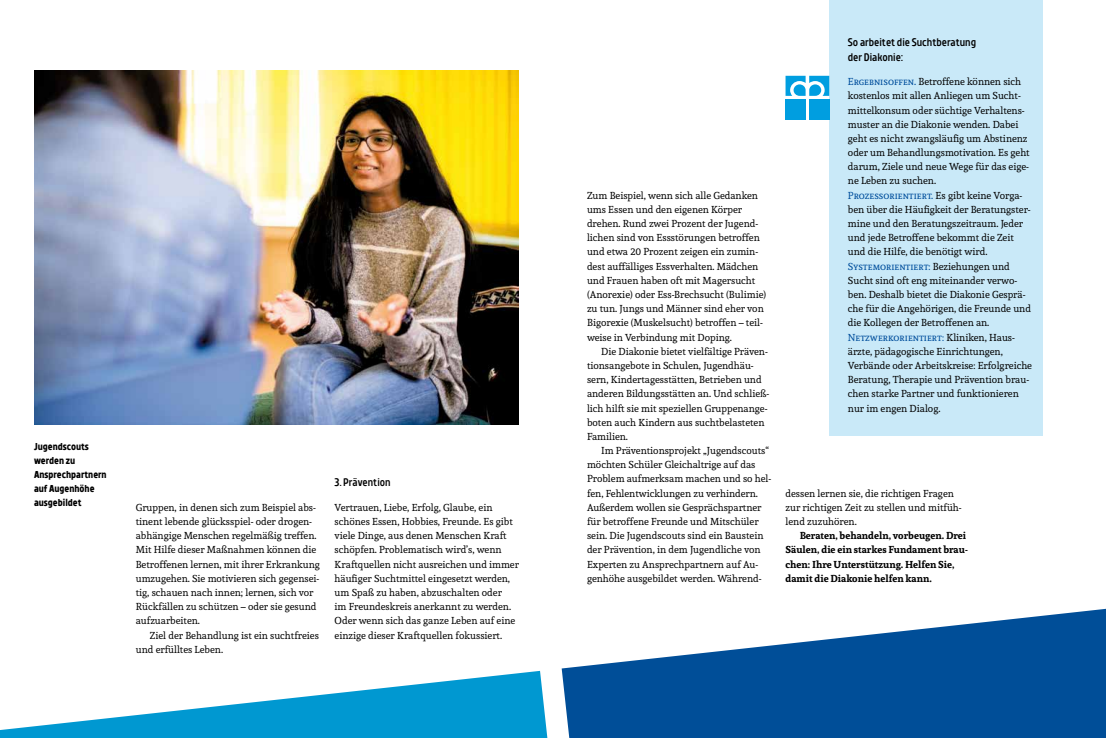
<style>
.page{position:relative;width:1106px;height:738px;background:#fff}
.page>*{position:absolute;margin:0;border:0;box-sizing:border-box;transform-origin:0 0}
.t1{font:500 11px/14px "TT Teds";color:#000}
.t2{font:10px/14.2px "Andada";color:#000}
.t3{font:700 10px/14.2px "Andada";color:#000}
.t4{font:10px "Andada SC";color:#004e9c}
.t5{font:700 10px/14px "TT Teds";color:#000}
.s1{font-family:"Andada SC";color:#004e9c}
.s2{font-family:"Andada";color:#000}
</style>
<div class="page">
<div style="left:829px;top:0;width:213px;height:435px;background:#c9e9f8"></div>
<svg style="left:561px;top:608px;width:545px;height:129px;fill:#004e98"></svg>
<svg style="left:0;top:670px;width:547px;height:67px;fill:#0098d1"></svg>
<img style="left:34px;top:71px;width:485px;height:353px">
<svg style="left:785px;top:76px;width:44px;height:20px"></svg>
<div style="left:785px;top:99px;width:20px;height:20px;background:#009ee0"></div>
<div style="left:809px;top:99px;width:20px;height:20px;background:#009ee0"></div>
<p class="t5" style="left:34px;top:439px;width:74px">Jugendscouts werden zu<br>Ansprechpartnern auf Augenhöhe ausgebildet</p>
<p class="t2" style="left:136px;top:499px;width:186px">Gruppen, in denen sich zum Beispiel abs&shy;tinent lebende glücksspiel- oder drogen&shy;abhängige Menschen regelmäßig treffen.<br>Mit Hilfe dieser Maßnahmen können die Betroffenen lernen, mit ihrer Erkrankung umzugehen. Sie motivieren sich gegensei&shy;tig, schauen nach innen; lernen, sich vor Rückfällen zu schützen – oder sie gesund aufzuarbeiten.</p>
<p class="t2" style="left:136px;top:627px;width:185px;text-indent:14px">Ziel der Behandlung ist ein suchtfreies und erfülltes Leben.</p>
<p class="t1" style="left:334px;top:475px;width:57px">3. Prävention</p>
<p class="t2" style="left:334px;top:499px;width:186px">Vertrauen, Liebe, Erfolg, Glaube, ein schönes Essen, Hobbies, Freunde. Es gibt viele Dinge, aus denen Menschen Kraft schöpfen. Problematisch wird’s, wenn Kraftquellen nicht ausreichen und immer häufiger Suchtmittel eingesetzt werden, um Spaß zu haben, abzuschalten oder<br>im Freundeskreis anerkannt zu werden.<br>Oder wenn sich das ganze Leben auf eine einzige dieser Kraftquellen fokussiert.</p>
<p class="t2" style="left:587px;top:188px;width:181px">Zum Beispiel, wenn sich alle Gedanken ums Essen und den eigenen Körper drehen. Rund zwei Prozent der Jugend&shy;lichen sind von Essstörungen betroffen und etwa 20 Prozent zeigen ein zumin&shy;dest auffälliges Essverhalten. Mädchen und Frauen haben oft mit Magersucht (Anorexie) oder Ess-Brechsucht (Bulimie) zu tun. Jungs und Männer sind eher von Bigorexie (Muskelsucht) betroffen – teil&shy;weise in Verbindung mit Doping.</p>
<p class="t2" style="left:587px;top:344px;width:184px;text-indent:14px">Die Diakonie bietet vielfältige Präven&shy;tionsangebote in Schulen, Jugendhäu&shy;sern, Kindertagesstätten, Betrieben und anderen Bildungsstätten an. Und schließ&shy;lich hilft sie mit speziellen Gruppenange&shy;boten auch Kindern aus suchtbelasteten Familien.</p>
<p class="t2" style="left:587px;top:443px;width:186px;text-indent:14px">Im Präventionsprojekt „Jugendscouts“ möchten Schüler Gleichaltrige auf das Problem aufmerksam machen und so hel&shy;fen, Fehlentwicklungen zu verhindern.<br>Außerdem wollen sie Gesprächspartner für betroffene Freunde und Mitschüler sein. Die Jugendscouts sind ein Baustein der Prävention, in dem Jugendliche von Experten zu Ansprechpartnern auf Au&shy;genhöhe ausgebildet werden. Während-</p>
<p class="t1" style="left:848px;top:36px;width:130px">So arbeitet die Suchtberatung der Diakonie:</p>
<p class="t2" style="left:848px;top:74px;width:183px"><span class="s1">Ergebnisoffen.</span> Betroffene können sich kostenlos mit allen Anliegen um Sucht&shy;mittelkonsum oder süchtige Verhaltens&shy;muster an die Diakonie wenden. Dabei geht es nicht zwangsläufig um Abstinenz oder um Behandlungsmotivation. Es geht darum, Ziele und neue Wege für das eige&shy;ne Leben zu suchen.</p>
<p class="t4" style="left:848px;top:188px;width:176px">Prozessorientiert. <span class="s2">Es gibt keine Vorga-</span></p>
<p class="t2" style="left:848px;top:202px;width:184px">ben über die Häufigkeit der Beratungster&shy;mine und den Beratungszeitraum. Jeder und jede Betroffene bekommt die Zeit und die Hilfe, die benötigt wird.</p>
<p class="t4" style="left:848px;top:259px;width:163px">Systemorientiert: <span class="s2">Beziehungen und</span></p>
<p class="t2" style="left:848px;top:273px;width:184px">Sucht sind oft eng miteinander verwo&shy;ben. Deshalb bietet die Diakonie Gesprä&shy;che für die Angehörigen, die Freunde und die Kollegen der Betroffenen an.</p>
<p class="t4" style="left:848px;top:330px;width:169px">Netzwerkorientiert: <span class="s2">Kliniken, Haus-</span></p>
<p class="t2" style="left:848px;top:343px;width:186px">ärzte, pädagogische Einrichtungen, Verbände oder Arbeitskreise: Erfolgreiche Beratung, Therapie und Prävention brau&shy;chen starke Partner und funktionieren nur im engen Dialog.</p>
<p class="t2" style="left:785px;top:485px;width:178px">dessen lernen sie, die richtigen Fragen zur richtigen Zeit zu stellen und mitfüh&shy;lend zuzuhören.</p>
<p class="t3" style="left:785px;top:528px;width:184px;text-indent:14px">Beraten, behandeln, vorbeugen. Drei Säulen, die ein starkes Fundament brau&shy;chen: Ihre Unterstützung. Helfen Sie, damit die Diakonie helfen kann.</p>
</div>
